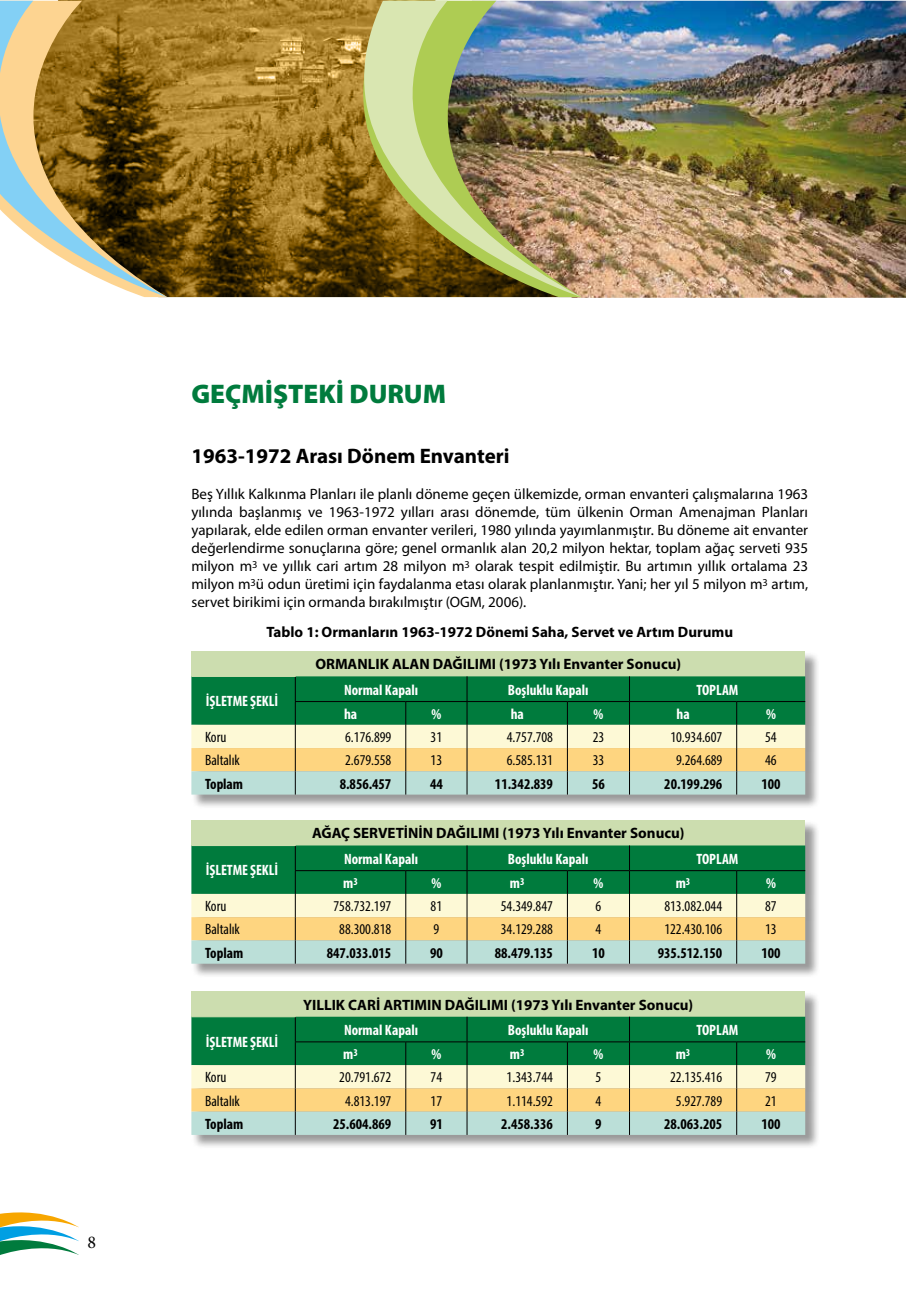
<style>
.page{position:relative;width:906px;height:1289px;background:#fff}
.page>*{position:absolute;margin:0;border:0;box-sizing:border-box;transform-origin:0 0}
.t1{font:900 27px "Myriad Pro";color:#007b3d}
.t2{font:700 21px "Myriad Pro";color:#000}
.t3{font:18px "Minion Pro";color:#000}
.t4{font:15px/18px "Myriad Pro";color:#000;text-align:justify}
.t5{font:condensed 15px "Myriad Pro";color:#000}
.t6{font:700 15px "Myriad Pro";color:#000}
.t7{font:700 condensed 15px "Myriad Pro";color:#fff}
.t8{font:700 condensed 15px "Myriad Pro";color:#000}
</style>
<div class="page">
<img style="left:30px;top:0;width:547px;height:297px">
<svg style="left:0;top:1px;width:167px;height:296px"></svg>
<img style="left:433px;top:1px;width:473px;height:297px">
<svg style="left:279px;top:1px;width:9px;height:296px"></svg>
<img style="left:288px;top:1px;width:293px;height:296px">
<svg style="left:0;top:1212px;width:79px;height:42px"></svg>
<div style="left:192px;top:651px;width:628px;height:158px;background:#000;opacity:.4"></div>
<div style="left:191px;top:651px;width:614px;height:25px;background:#ccddaf"></div>
<svg style="left:191px;top:676px;width:614px;height:118px"></svg>
<div style="left:192px;top:820px;width:628px;height:158px;background:#000;opacity:.4"></div>
<div style="left:191px;top:820px;width:614px;height:25px;background:#ccddaf"></div>
<svg style="left:191px;top:845px;width:614px;height:118px"></svg>
<div style="left:192px;top:991px;width:628px;height:158px;background:#000;opacity:.4"></div>
<div style="left:191px;top:991px;width:614px;height:25px;background:#ccddaf"></div>
<svg style="left:191px;top:1016px;width:614px;height:118px"></svg>
<p class="t3" style="left:88px;top:1229px;width:10px">8</p>
<h1 class="t1" style="left:191px;top:378px;width:256px">GEÇMİŞTEKİ DURUM</h1>
<h2 class="t2" style="left:191px;top:442px;width:320px">1963-1972 Arası Dönem Envanteri</h2>
<p class="t4" style="left:191px;top:485px;width:618px">Beş Yıllık Kalkınma Planları ile planlı döneme geçen ülkemizde, orman envanteri çalışmalarına 1963 yılında başlanmış ve 1963-1972 yılları arası dönemde, tüm ülkenin Orman Amenajman Planları yapılarak, elde edilen orman envanter verileri, 1980 yılında yayımlanmıştır. Bu döneme ait envanter değerlendirme sonuçlarına göre; genel ormanlık alan 20,2 milyon hektar, toplam ağaç serveti 935 milyon m<sup>3</sup> ve yıllık cari artım 28 milyon m<sup>3</sup> olarak tespit edilmiştir. Bu artımın yıllık ortalama 23 milyon m<sup>3</sup>ü odun üretimi için faydalanma etası olarak planlanmıştır. Yani; her yıl 5 milyon m<sup>3</sup> artım, servet birikimi için ormanda bırakılmıştır (OGM, 2006).</p>
<p class="t6" style="left:266px;top:621px;width:468px">Tablo 1: Ormanların 1963-1972 Dönemi Saha, Servet ve Artım Durumu</p>
<p class="t7" style="left:206px;top:692px;width:74px">İŞLETME ŞEKLİ</p>
<p class="t6" style="left:315px;top:654px;width:367px">ORMANLIK ALAN DAĞILIMI (1973 Yılı Envanter Sonucu)</p>
<p class="t7" style="left:344px;top:680px;width:75px">Normal Kapalı</p>
<p class="t7" style="left:508px;top:680px;width:82px">Boşluklu Kapalı</p>
<p class="t7" style="left:696px;top:680px;width:44px">TOPLAM</p>
<p class="t7" style="left:344px;top:704px;width:15px">ha</p>
<p class="t7" style="left:431px;top:704px;width:11px">%</p>
<p class="t7" style="left:510px;top:704px;width:15px">ha</p>
<p class="t7" style="left:593px;top:704px;width:11px">%</p>
<p class="t7" style="left:676px;top:704px;width:15px">ha</p>
<p class="t7" style="left:766px;top:704px;width:11px">%</p>
<p class="t5" style="left:205px;top:728px;width:23px">Koru</p>
<p class="t5" style="left:345px;top:728px;width:48px">6.176.899</p>
<p class="t5" style="left:431px;top:728px;width:13px">31</p>
<p class="t5" style="left:507px;top:728px;width:48px">4.757.708</p>
<p class="t5" style="left:593px;top:728px;width:13px">23</p>
<p class="t5" style="left:670px;top:728px;width:53px">10.934.607</p>
<p class="t5" style="left:765px;top:728px;width:13px">54</p>
<p class="t5" style="left:205px;top:751px;width:36px">Baltalık</p>
<p class="t5" style="left:345px;top:751px;width:48px">2.679.558</p>
<p class="t5" style="left:431px;top:751px;width:13px">13</p>
<p class="t5" style="left:507px;top:751px;width:48px">6.585.131</p>
<p class="t5" style="left:593px;top:751px;width:13px">33</p>
<p class="t5" style="left:676px;top:751px;width:48px">9.264.689</p>
<p class="t5" style="left:765px;top:751px;width:13px">46</p>
<p class="t8" style="left:205px;top:774px;width:40px">Toplam</p>
<p class="t8" style="left:340px;top:774px;width:53px">8.856.457</p>
<p class="t8" style="left:430px;top:774px;width:14px">44</p>
<p class="t8" style="left:495px;top:774px;width:59px">11.342.839</p>
<p class="t8" style="left:592px;top:774px;width:14px">56</p>
<p class="t8" style="left:664px;top:774px;width:59px">20.199.296</p>
<p class="t8" style="left:761px;top:774px;width:21px">100</p>
<p class="t6" style="left:312px;top:823px;width:374px">AĞAÇ SERVETİNİN DAĞILIMI (1973 Yılı Envanter Sonucu)</p>
<p class="t7" style="left:206px;top:861px;width:74px">İŞLETME ŞEKLİ</p>
<p class="t7" style="left:344px;top:849px;width:75px">Normal Kapalı</p>
<p class="t7" style="left:508px;top:849px;width:82px">Boşluklu Kapalı</p>
<p class="t7" style="left:696px;top:849px;width:44px">TOPLAM</p>
<p class="t7" style="left:343px;top:873px;width:16px">m<sup>3</sup></p>
<p class="t7" style="left:431px;top:873px;width:11px">%</p>
<p class="t7" style="left:510px;top:873px;width:16px">m<sup>3</sup></p>
<p class="t7" style="left:593px;top:873px;width:11px">%</p>
<p class="t7" style="left:676px;top:873px;width:16px">m<sup>3</sup></p>
<p class="t7" style="left:766px;top:873px;width:11px">%</p>
<p class="t5" style="left:205px;top:897px;width:23px">Koru</p>
<p class="t5" style="left:333px;top:897px;width:59px">758.732.197</p>
<p class="t5" style="left:430px;top:897px;width:13px">81</p>
<p class="t5" style="left:501px;top:897px;width:54px">54.349.847</p>
<p class="t5" style="left:595px;top:897px;width:7px">6</p>
<p class="t5" style="left:664px;top:897px;width:59px">813.082.044</p>
<p class="t5" style="left:765px;top:897px;width:13px">87</p>
<p class="t5" style="left:205px;top:920px;width:36px">Baltalık</p>
<p class="t5" style="left:339px;top:920px;width:54px">88.300.818</p>
<p class="t5" style="left:433px;top:920px;width:7px">9</p>
<p class="t5" style="left:501px;top:920px;width:54px">34.129.288</p>
<p class="t5" style="left:595px;top:920px;width:7px">4</p>
<p class="t5" style="left:664px;top:920px;width:59px">122.430.106</p>
<p class="t5" style="left:765px;top:920px;width:13px">13</p>
<p class="t8" style="left:205px;top:943px;width:40px">Toplam</p>
<p class="t8" style="left:327px;top:943px;width:66px">847.033.015</p>
<p class="t8" style="left:430px;top:943px;width:14px">90</p>
<p class="t8" style="left:495px;top:943px;width:60px">88.479.135</p>
<p class="t8" style="left:592px;top:943px;width:14px">10</p>
<p class="t8" style="left:657px;top:943px;width:66px">935.512.150</p>
<p class="t8" style="left:761px;top:943px;width:21px">100</p>
<p class="t6" style="left:303px;top:994px;width:391px">YILLIK CARİ ARTIMIN DAĞILIMI (1973 Yılı Envanter Sonucu)</p>
<p class="t7" style="left:206px;top:1032px;width:74px">İŞLETME ŞEKLİ</p>
<p class="t7" style="left:344px;top:1020px;width:75px">Normal Kapalı</p>
<p class="t7" style="left:508px;top:1020px;width:82px">Boşluklu Kapalı</p>
<p class="t7" style="left:696px;top:1020px;width:44px">TOPLAM</p>
<p class="t7" style="left:343px;top:1044px;width:16px">m<sup>3</sup></p>
<p class="t7" style="left:431px;top:1044px;width:11px">%</p>
<p class="t7" style="left:510px;top:1044px;width:16px">m<sup>3</sup></p>
<p class="t7" style="left:593px;top:1044px;width:11px">%</p>
<p class="t7" style="left:676px;top:1044px;width:16px">m<sup>3</sup></p>
<p class="t7" style="left:766px;top:1044px;width:11px">%</p>
<p class="t5" style="left:205px;top:1068px;width:23px">Koru</p>
<p class="t5" style="left:339px;top:1068px;width:54px">20.791.672</p>
<p class="t5" style="left:430px;top:1068px;width:13px">74</p>
<p class="t5" style="left:506px;top:1068px;width:48px">1.343.744</p>
<p class="t5" style="left:595px;top:1068px;width:7px">5</p>
<p class="t5" style="left:670px;top:1068px;width:54px">22.135.416</p>
<p class="t5" style="left:765px;top:1068px;width:13px">79</p>
<p class="t5" style="left:205px;top:1091px;width:36px">Baltalık</p>
<p class="t5" style="left:345px;top:1091px;width:48px">4.813.197</p>
<p class="t5" style="left:430px;top:1091px;width:13px">17</p>
<p class="t5" style="left:506px;top:1091px;width:48px">1.114.592</p>
<p class="t5" style="left:595px;top:1091px;width:7px">4</p>
<p class="t5" style="left:676px;top:1091px;width:48px">5.927.789</p>
<p class="t5" style="left:765px;top:1091px;width:13px">21</p>
<p class="t8" style="left:205px;top:1114px;width:40px">Toplam</p>
<p class="t8" style="left:333px;top:1114px;width:60px">25.604.869</p>
<p class="t8" style="left:430px;top:1114px;width:14px">91</p>
<p class="t8" style="left:501px;top:1114px;width:53px">2.458.336</p>
<p class="t8" style="left:595px;top:1114px;width:8px">9</p>
<p class="t8" style="left:664px;top:1114px;width:60px">28.063.205</p>
<p class="t8" style="left:761px;top:1114px;width:21px">100</p>
</div>
